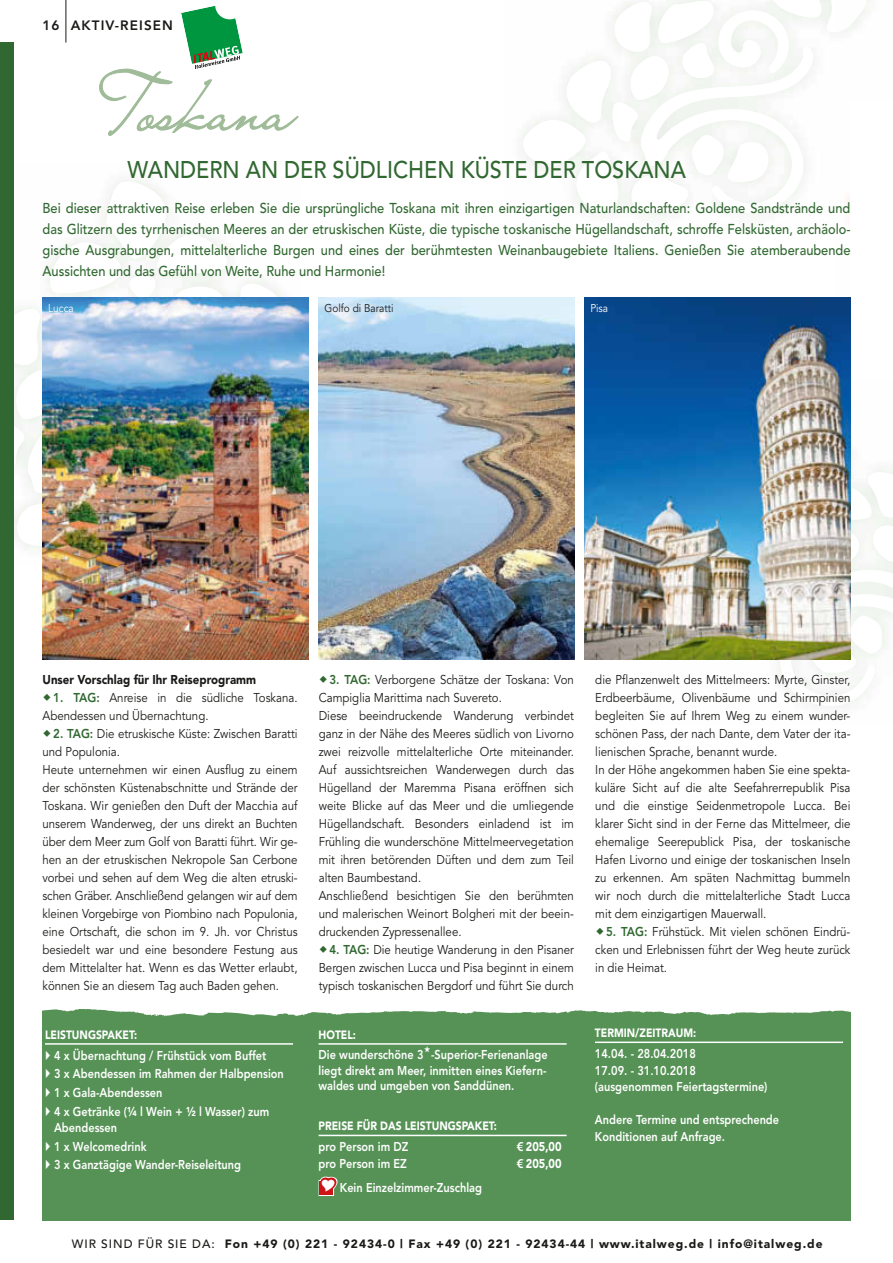
<style>
.page{position:relative;width:893px;height:1263px;background:#fff}
.page>*{position:absolute;margin:0;border:0;box-sizing:border-box;transform-origin:0 0}
.t1{font:75px "Lainie Day SH";color:#9fbb98;scale:.9 1}
.t2{font:500 24px "Avenir";color:#316831;scale:.9 1}
.t3{font:500 14.25px/21px "Avenir";color:#316831;text-align:justify;scale:.9 1}
.t4{font:800 13.5px "Avenir";letter-spacing:.08em;color:#1a1a18}
.t5{font:12.75px/18px "Avenir";color:#1a1a18;scale:.9 1}
.t6{font:800 12.75px/18.6px "Avenir";color:#fff;scale:.86 1}
.t7{font:900 12.75px "Avenir";color:#1a1a18;scale:.9 1}
.t8{font:900 12.75px "Avenir";color:#fff;scale:.86 1}
.t9{font:900 12px "Avenir";letter-spacing:.08em;color:#1a1a18}
.t10{font:900 12px "Avenir";color:#fff;scale:.86 1}
.t11{font:11.25px "Avenir";color:#1a1a18;scale:.9 1}
.t12{font:11.25px "Avenir";color:#fff;scale:.9 1}
.s1{font-weight:800;color:#316831}
.s2{font-family:"Linotype Euro Font Ato F";font-weight:400}
.s3{font-weight:500}
</style>
<div class="page">
<svg style="left:522px;top:0;width:310px;height:213px"></svg>
<svg style="left:14px;top:181px;width:270px;height:366px"></svg>
<svg style="left:666px;top:398px;width:226px;height:306px"></svg>
<hr style="left:65px;top:0;width:1px;height:43px;background:#1a1a18">
<div style="left:0;top:43px;width:14px;height:1177px;background:#316831"></div>
<svg style="left:99px;top:6px;width:200px;height:130px"></svg>
<div style="left:43px;top:1016px;width:807px;height:204px;background:#569256"></div>
<svg style="left:42px;top:1009px;width:809px;height:7px"></svg>
<hr style="left:45px;top:1043px;width:248px;height:2px;background:#fff">
<hr style="left:319px;top:1043px;width:248px;height:2px;background:#fff">
<hr style="left:319px;top:1135px;width:248px;height:1px;background:#fff">
<hr style="left:595px;top:1041px;width:248px;height:2px;background:#fff">
<img style="left:43px;top:298px;width:265px;height:361px">
<img style="left:319px;top:298px;width:255px;height:361px">
<img style="left:585px;top:298px;width:265px;height:361px">
<svg style="left:46px;top:1050px;width:4px;height:10px"></svg>
<svg style="left:46px;top:1069px;width:4px;height:9px"></svg>
<svg style="left:46px;top:1087px;width:4px;height:10px"></svg>
<svg style="left:46px;top:1106px;width:4px;height:9px"></svg>
<svg style="left:46px;top:1141px;width:4px;height:10px"></svg>
<svg style="left:46px;top:1160px;width:4px;height:9px"></svg>
<svg style="left:424px;top:1046px;width:6px;height:6px"></svg>
<svg style="left:318px;top:1175px;width:25px;height:22px"></svg>
<p class="t4" style="left:43px;top:18px;width:132px">16 AKTIV-REISEN</p>
<h1 class="t1" style="left:94px;top:58px;width:225px">Toskana</h1>
<h2 class="t2" style="left:128px;top:156px;width:622px">WANDERN AN DER SÜDLICHEN KÜSTE DER TOSKANA</h2>
<p class="t3" style="left:43px;top:198px;width:899px">Bei dieser attraktiven Reise erleben Sie die ursprüngliche Toskana mit ihren einzigartigen Naturlandschaften: Goldene Sandstrände und das Glitzern des tyrrhenischen Meeres an der etruskischen Küste, die typische toskanische Hügellandschaft, schroffe Felsküsten, archäolo&shy;gische Ausgrabungen, mittelalterliche Burgen und eines der berühmtesten Weinanbaugebiete Italiens. Genießen Sie atemberaubende Aussichten und das Gefühl von Weite, Ruhe und Harmonie!</p>
<p class="t12" style="left:48px;top:302px;width:30px">Lucca</p>
<p class="t11" style="left:325px;top:302px;width:78px">Golfo di Baratti</p>
<p class="t12" style="left:590px;top:302px;width:21px">Pisa</p>
<p class="t7" style="left:43px;top:672px;width:239px">Unser Vorschlag für Ihr Reiseprogramm</p>
<p class="t5" style="left:43px;top:689px;width:285px;text-indent:11px"><span class="s1">1. TAG:</span> Anreise in die südliche Toskana.<br>Abendessen und Übernachtung.</p>
<p class="t5" style="left:43px;top:725px;width:285px;text-indent:11px"><span class="s1">2. TAG:</span> Die etruskische Küste: Zwischen Baratti und Populonia.<br>Heute unternehmen wir einen Ausflug zu einem der schönsten Küstenabschnitte und Strände der Toskana. Wir genießen den Duft der Macchia auf unserem Wanderweg, der uns direkt an Buchten über dem Meer zum Golf von Baratti führt. Wir ge&shy;hen an der etruskischen Nekropole San Cerbone vorbei und sehen auf dem Weg die alten etruski&shy;schen Gräber. Anschließend gelangen wir auf dem kleinen Vorgebirge von Piombino nach Populonia, eine Ortschaft, die schon im 9. Jh. vor Christus besiedelt war und eine besondere Festung aus dem Mittelalter hat. Wenn es das Wetter erlaubt, können Sie an diesem Tag auch Baden gehen.</p>
<p class="t10" style="left:45px;top:1027px;width:109px">LEISTUNGSPAKET:</p>
<p class="t6" style="left:54px;top:1046px;width:269px">4 x Übernachtung / Frühstück vom Buffet<br>3 x Abendessen im Rahmen der Halbpension 1 x Gala-Abendessen<br>4 x Getränke (¼ l Wein + ½ l Wasser) zum</p>
<p class="t6" style="left:54px;top:1118px;width:219px">Abendessen<br>1 x Welcomedrink<br>3 x Ganztägige Wander-Reiseleitung</p>
<p class="t5" style="left:319px;top:671px;width:285px;text-indent:11px"><span class="s1">3. TAG:</span> Verborgene Schätze der Toskana: Von Campiglia Marittima nach Suvereto.<br>Diese beeindruckende Wanderung verbindet ganz in der Nähe des Meeres südlich von Livorno zwei reizvolle mittelalterliche Orte miteinander.<br>Auf aussichtsreichen Wanderwegen durch das Hügelland der Maremma Pisana eröffnen sich weite Blicke auf das Meer und die umliegende Hügellandschaft. Besonders einladend ist im Frühling die wunderschöne Mittelmeervegetation mit ihren betörenden Düften und dem zum Teil alten Baumbestand.<br>Anschließend besichtigen Sie den berühmten und malerischen Weinort Bolgheri mit der beein&shy;druckenden Zypressenallee.</p>
<p class="t5" style="left:319px;top:941px;width:285px;text-align:justify;text-indent:11px"><span class="s1">4. TAG:</span> Die heutige Wanderung in den Pisaner Bergen zwischen Lucca und Pisa beginnt in einem typisch toskanischen Bergdorf und führt Sie durch</p>
<p class="t10" style="left:319px;top:1027px;width:45px">HOTEL:</p>
<p class="t6" style="left:319px;top:1046px;width:268px;line-height:15.8px;text-align:justify">Die wunderschöne 3 -Superior-Ferienanlage liegt direkt am Meer, inmitten eines Kiefern&shy;waldes und umgeben von Sanddünen.</p>
<p class="t10" style="left:319px;top:1119px;width:209px">PREISE FÜR DAS LEISTUNGSPAKET:</p>
<p class="t6" style="left:319px;top:1137px;width:106px">pro Person im DZ</p>
<p class="t8" style="left:517px;top:1139px;width:54px"><span class="s2">5</span> 205,00</p>
<p class="t6" style="left:319px;top:1154px;width:104px">pro Person im EZ</p>
<p class="t8" style="left:517px;top:1155px;width:54px"><span class="s2">5</span> 205,00</p>
<p class="t6" style="left:340px;top:1178px;width:167px">Kein Einzelzimmer-Zuschlag</p>
<p class="t5" style="left:595px;top:671px;width:285px">die Pflanzenwelt des Mittelmeers: Myrte, Ginster, Erdbeerbäume, Olivenbäume und Schirmpinien begleiten Sie auf Ihrem Weg zu einem wunder&shy;schönen Pass, der nach Dante, dem Vater der ita&shy;lienischen Sprache, benannt wurde.<br>In der Höhe angekommen haben Sie eine spekta&shy;kuläre Sicht auf die alte Seefahrerrepublik Pisa und die einstige Seidenmetropole Lucca. Bei klarer Sicht sind in der Ferne das Mittelmeer, die ehemalige Seerepublick Pisa, der toskanische Hafen Livorno und einige der toskanischen Inseln zu erkennen. Am späten Nachmittag bummeln wir noch durch die mittelalterliche Stadt Lucca mit dem einzigartigen Mauerwall.</p>
<p class="t5" style="left:595px;top:923px;width:285px;text-align:justify;text-indent:11px"><span class="s1">5. TAG:</span> Frühstück. Mit vielen schönen Eindrü&shy;cken und Erlebnissen führt der Weg heute zurück in die Heimat.</p>
<p class="t10" style="left:595px;top:1026px;width:119px">TERMIN/ZEITRAUM:</p>
<p class="t6" style="left:595px;top:1045px;width:202px;line-height:16.5px">14.04. - 28.04.2018<br>17.09. - 31.10.2018 (ausgenommen Feiertagstermine)</p>
<p class="t6" style="left:595px;top:1111px;width:216px;line-height:16.5px">Andere Termine und entsprechende<br>Konditionen auf Anfrage.</p>
<p class="t9" style="left:72px;top:1236px;width:752px"><span class="s3">WIR SIND FÜR SIE DA:</span> Fon +49 (0) 221 - 92434-0 | Fax +49 (0) 221 - 92434-44 | www.italweg.de | info@italweg.de</p>
</div>
